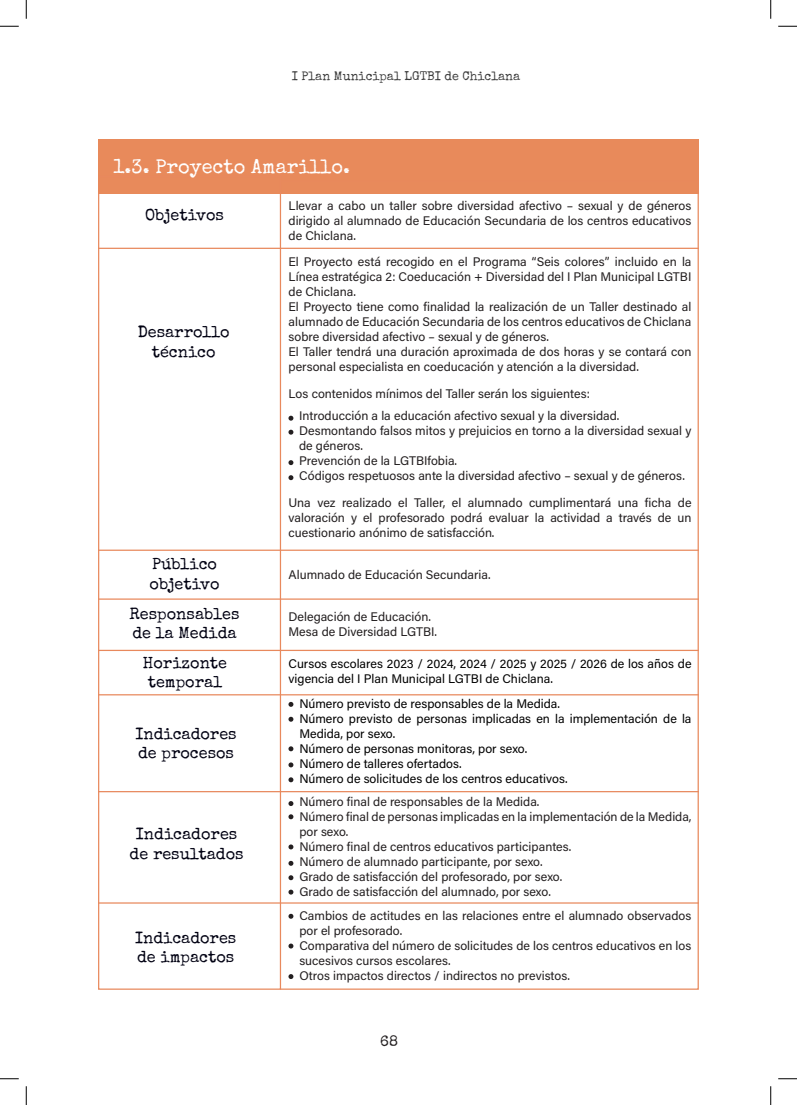
<style>
.page{position:relative;width:797px;height:1105px;background:#fff}
.page>*{position:absolute;margin:0;border:0;box-sizing:border-box;transform-origin:0 0}
.t1{font:20px "Special Elite";color:#fff}
.t2{font:16.25px/19.5px "Special Elite";color:#000112;text-align:center}
.t3{font:15px "Special Elite";color:#231f20}
.t4{font:12.5px/15px "Acumin Variable Concept";color:#231f20}
.t5{font:12.5px/15px "Acumin Variable Concept";color:#000001}
.t6{font:12.5px "Special Elite";color:#3b3b3b}
</style>
<div class="page">
<div style="left:98px;top:140px;width:600px;height:54px;background:#e88a5b"></div>
<hr style="left:98px;top:248px;width:600px;height:1px;background:#e8895d">
<hr style="left:98px;top:550px;width:600px;height:1px;background:#e8895d">
<hr style="left:98px;top:598px;width:600px;height:2px;background:#e8895d">
<hr style="left:98px;top:650px;width:600px;height:1px;background:#e8895d">
<hr style="left:98px;top:694px;width:600px;height:1px;background:#e8895d">
<hr style="left:98px;top:791px;width:600px;height:1px;background:#e8895d">
<hr style="left:98px;top:902px;width:600px;height:2px;background:#e8895d">
<svg style="left:279px;top:180px;width:420px;height:810px"></svg>
<svg style="left:288px;top:702px;width:5px;height:5px"></svg>
<svg style="left:288px;top:416px;width:5px;height:5px"></svg>
<svg style="left:288px;top:762px;width:5px;height:5px"></svg>
<svg style="left:288px;top:814px;width:5px;height:5px"></svg>
<svg style="left:288px;top:801px;width:5px;height:5px"></svg>
<svg style="left:288px;top:844px;width:5px;height:5px"></svg>
<svg style="left:288px;top:875px;width:5px;height:5px"></svg>
<svg style="left:288px;top:890px;width:5px;height:5px"></svg>
<svg style="left:288px;top:943px;width:5px;height:5px"></svg>
<svg style="left:288px;top:974px;width:5px;height:5px"></svg>
<svg style="left:288px;top:717px;width:5px;height:5px"></svg>
<svg style="left:288px;top:430px;width:5px;height:5px"></svg>
<svg style="left:288px;top:746px;width:5px;height:5px"></svg>
<svg style="left:288px;top:460px;width:5px;height:5px"></svg>
<svg style="left:288px;top:777px;width:5px;height:5px"></svg>
<svg style="left:288px;top:475px;width:5px;height:5px"></svg>
<svg style="left:288px;top:861px;width:5px;height:5px"></svg>
<svg style="left:288px;top:914px;width:5px;height:5px"></svg>
<svg style="left:0;top:25px;width:19px;height:2px"></svg>
<svg style="left:778px;top:25px;width:19px;height:2px"></svg>
<svg style="left:0;top:1078px;width:19px;height:1px"></svg>
<svg style="left:778px;top:1078px;width:19px;height:1px"></svg>
<svg style="left:25px;top:0;width:2px;height:19px"></svg>
<svg style="left:25px;top:1086px;width:2px;height:19px"></svg>
<svg style="left:770px;top:0;width:1px;height:19px"></svg>
<svg style="left:770px;top:1086px;width:1px;height:19px"></svg>
<p class="t6" style="left:292px;top:68px;width:230px">I Plan Municipal LGTBI de Chiclana</p>
<p class="t1" style="left:113px;top:154px;width:238px">1.3. Proyecto Amarillo.</p>
<p class="t2" style="left:145px;top:205px;width:80px">Objetivos</p>
<p class="t2" style="left:138px;top:322px;width:93px">Desarrollo técnico</p>
<p class="t2" style="left:152px;top:554px;width:66px">Público</p>
<p class="t2" style="left:149px;top:574px;width:71px">objetivo</p>
<p class="t2" style="left:130px;top:604px;width:111px">Responsables</p>
<p class="t2" style="left:132px;top:623px;width:106px">de la Medida</p>
<p class="t2" style="left:143px;top:653px;width:86px">Horizonte temporal</p>
<p class="t2" style="left:135px;top:724px;width:103px;text-align:left">Indicadores de procesos</p>
<p class="t2" style="left:130px;top:824px;width:115px">Indicadores de resultados</p>
<p class="t2" style="left:135px;top:928px;width:103px;text-align:left">Indicadores de impactos</p>
<p class="t4" style="left:288px;top:198px;width:404px;text-align:justify">Llevar a cabo un taller sobre diversidad afectivo – sexual y de géneros dirigido al alumnado de Educación Secundaria de los centros educativos de Chiclana.</p>
<p class="t4" style="left:288px;top:253px;width:404px;text-align:justify">El Proyecto está recogido en el Programa “Seis colores” incluido en la Línea estratégica 2: Coeducación + Diversidad del I Plan Municipal LGTBI de Chiclana.</p>
<p class="t4" style="left:288px;top:298px;width:404px;text-align:justify">El Proyecto tiene como finalidad la realización de un Taller destinado al alumnado de Educación Secundaria de los centros educativos de Chiclana sobre diversidad afectivo – sexual y de géneros.</p>
<p class="t4" style="left:288px;top:343px;width:404px">El Taller tendrá una duración aproximada de dos horas y se contará con personal especialista en coeducación y atención a la diversidad.</p>
<p class="t4" style="left:288px;top:385px;width:303px">Los contenidos mínimos del Taller serán los siguientes:</p>
<p class="t4" style="left:299px;top:408px;width:321px">Introducción a la educación afectivo sexual y la diversidad.</p>
<p class="t4" style="left:299px;top:423px;width:394px">Desmontando falsos mitos y prejuicios en torno a la diversidad sexual y de géneros.</p>
<p class="t4" style="left:299px;top:453px;width:159px">Prevención de la LGTBIfobia.</p>
<p class="t4" style="left:299px;top:468px;width:387px">Códigos respetuosos ante la diversidad afectivo – sexual y de géneros.</p>
<p class="t4" style="left:288px;top:495px;width:404px;text-align:justify">Una vez realizado el Taller, el alumnado cumplimentará una ficha de valoración y el profesorado podrá evaluar la actividad a través de un cuestionario anónimo de satisfacción.</p>
<p class="t4" style="left:288px;top:567px;width:203px">Alumnado de Educación Secundaria.</p>
<p class="t4" style="left:288px;top:609px;width:144px">Delegación de Educación.</p>
<p class="t4" style="left:288px;top:624px;width:150px">Mesa de Diversidad LGTBI.</p>
<p class="t5" style="left:288px;top:656px;width:404px">Cursos escolares 2023 / 2024, 2024 / 2025 y 2025 / 2026 de los años de vigencia del I Plan Municipal LGTBI de Chiclana.</p>
<p class="t5" style="left:299px;top:696px;width:262px">Número previsto de responsables de la Medida.</p>
<p class="t5" style="left:299px;top:711px;width:393px">Número previsto de personas implicadas en la implementación de la<br>Medida, por sexo.</p>
<p class="t5" style="left:299px;top:741px;width:229px">Número de personas monitoras, por sexo.</p>
<p class="t5" style="left:299px;top:756px;width:164px">Número de talleres ofertados.</p>
<p class="t5" style="left:299px;top:771px;width:270px">Número de solicitudes de los centros educativos.</p>
<p class="t4" style="left:299px;top:794px;width:242px">Número final de responsables de la Medida.</p>
<p class="t4" style="left:299px;top:809px;width:393px">Número final de personas implicadas en la implementación de la Medida, por sexo.</p>
<p class="t4" style="left:299px;top:839px;width:274px">Número final de centros educativos participantes.</p>
<p class="t4" style="left:299px;top:854px;width:245px">Número de alumnado participante, por sexo.</p>
<p class="t4" style="left:299px;top:869px;width:264px">Grado de satisfacción del profesorado, por sexo.</p>
<p class="t4" style="left:299px;top:884px;width:253px">Grado de satisfacción del alumnado, por sexo.</p>
<p class="t4" style="left:299px;top:907px;width:393px">Cambios de actitudes en las relaciones entre el alumnado observados por el profesorado.</p>
<p class="t4" style="left:299px;top:937px;width:393px">Comparativa del número de solicitudes de los centros educativos en los sucesivos cursos escolares.</p>
<p class="t4" style="left:299px;top:967px;width:272px">Otros impactos directos / indirectos no previstos.</p>
<p class="t3" style="left:380px;top:1032px;width:19px">68</p>
</div>
